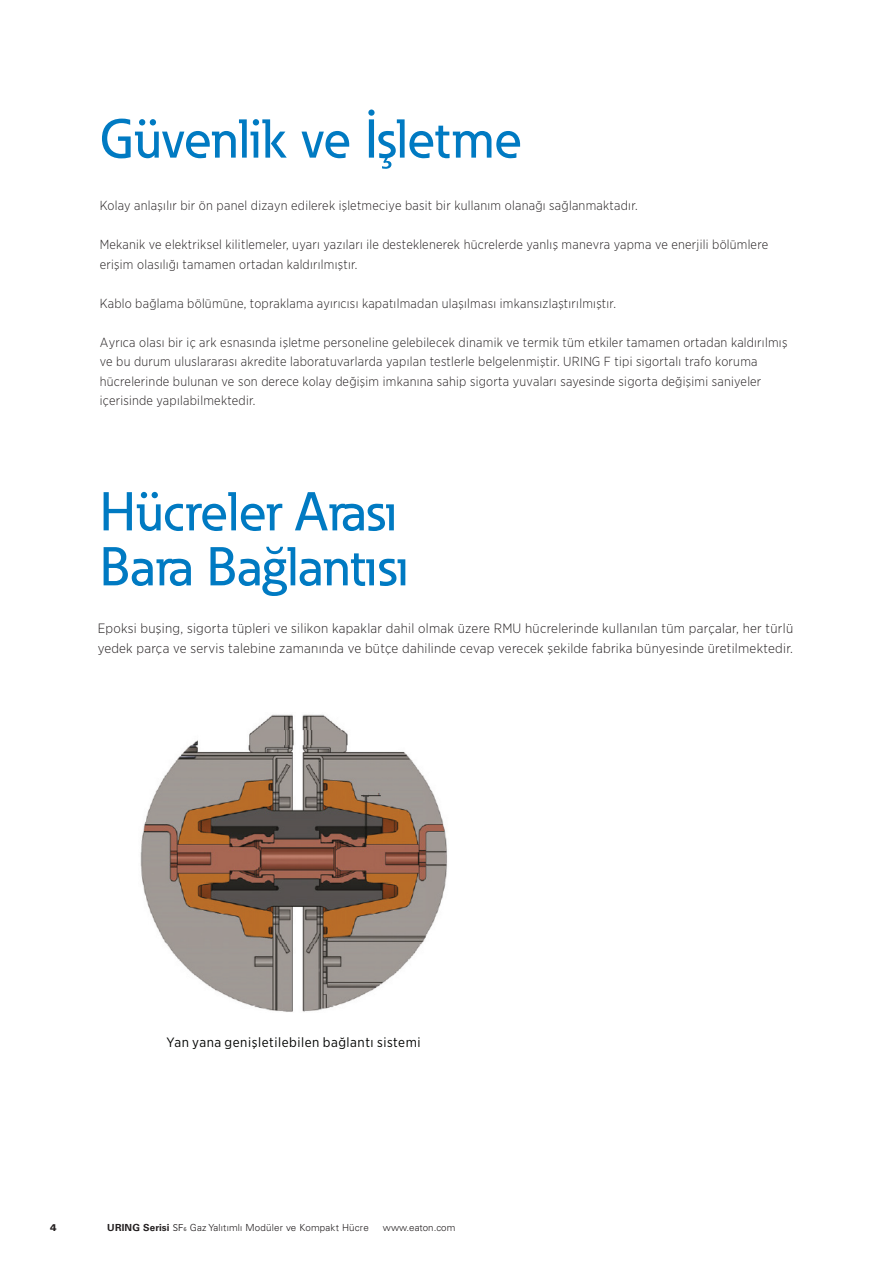
<style>
.page{position:relative;width:893px;height:1263px;background:#fff}
.page>*{position:absolute;margin:0;border:0;box-sizing:border-box;transform-origin:0 0}
.t1{font:500 54px/54.9px "Eaton";color:#007ac2}
.t2{font:300 13.5px/19.5px "Gotham Narrow";letter-spacing:.02em;color:#231f20}
.t3{font:13.5px "Gotham Narrow";letter-spacing:.04em;color:#040503}
.t4{font:300 13.2px/19.5px "Gotham Narrow";letter-spacing:.02em;color:#231f20}
.t5{font:300 9.75px "Univers LT Std";letter-spacing:.02em;color:#231f20}
.t6{font:300 9.75px "Univers LT Std";color:#231f20}
.t7{font:900 9.75px "Univers LT Std";color:#231f20}
.s1{font-weight:700}
.s2{font-family:"Gotham Narrow";font-weight:400}
</style>
<div class="page">
<img style="left:140px;top:714px;width:307px;height:298px">
<h1 class="t1" style="left:100px;top:111px;width:424px">Güvenlik ve İşletme</h1>
<p class="t4" style="left:100px;top:196px;width:539px">Kolay anlaşılır bir ön panel dizayn edilerek işletmeciye basit bir kullanım olanağı sağlanmaktadır.</p>
<p class="t4" style="left:100px;top:235px;width:670px">Mekanik ve elektriksel kilitlemeler, uyarı yazıları ile desteklenerek hücrelerde yanlış manevra yapma ve enerjili bölümlere erişim olasılığı tamamen ortadan kaldırılmıştır.</p>
<p class="t4" style="left:100px;top:293px;width:518px">Kablo bağlama bölümüne, topraklama ayırıcısı kapatılmadan ulaşılması imkansızlaştırılmıştır.</p>
<p class="t4" style="left:100px;top:332px;width:689px">Ayrıca olası bir iç ark esnasında işletme personeline gelebilecek dinamik ve termik tüm etkiler tamamen ortadan kaldırılmış ve bu durum uluslararası akredite laboratuvarlarda yapılan testlerle belgelenmiştir. URING F tipi sigortalı trafo koruma hücrelerinde bulunan ve son derece kolay değişim imkanına sahip sigorta yuvaları sayesinde sigorta değişimi saniyeler içerisinde yapılabilmektedir.</p>
<h1 class="t1" style="left:100px;top:484px;width:310px">Hücreler Arası<br>Bara Bağlantısı</h1>
<p class="t2" style="left:98px;top:619px;width:697px">Epoksi buşing, sigorta tüpleri ve silikon kapaklar dahil olmak üzere RMU hücrelerinde kullanılan tüm parçalar, her türlü yedek parça ve servis talebine zamanında ve bütçe dahilinde cevap verecek şekilde fabrika bünyesinde üretilmektedir.</p>
<p class="t3" style="left:167px;top:1034px;width:255px">Yan yana genişletilebilen bağlantı sistemi</p>
<p class="t7" style="left:50px;top:1222px;width:8px">4</p>
<p class="t5" style="left:107px;top:1222px;width:263px"><span class="s1">URING Serisi</span> <span class="s2">SF6</span> Gaz Yalıtımlı Modüler ve Kompakt Hücre</p>
<p class="t6" style="left:383px;top:1222px;width:74px">www.eaton.com</p>
</div>
